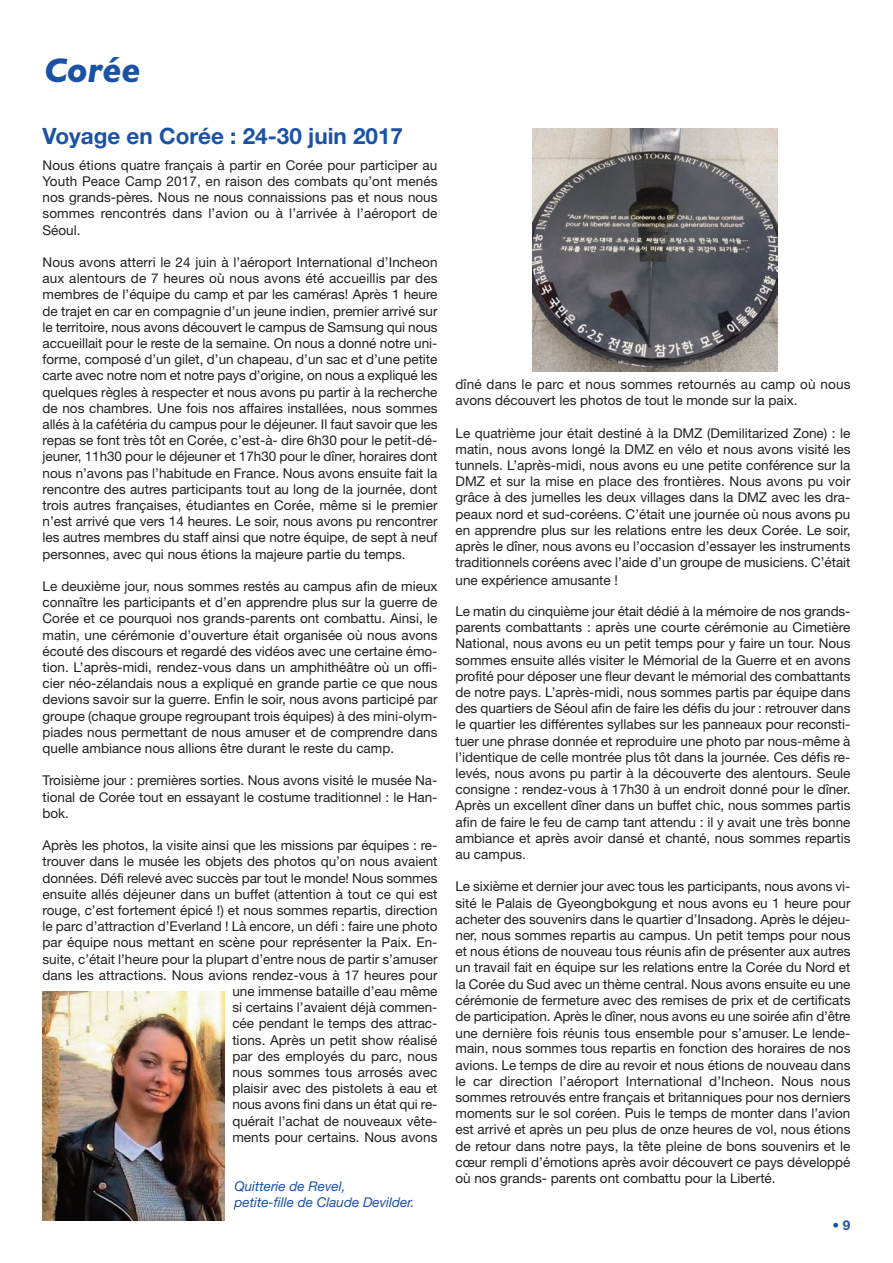
<style>
.page{position:relative;width:893px;height:1263px;background:#fff}
.page>*{position:absolute;margin:0;border:0;box-sizing:border-box;transform-origin:0 0}
.t1{font:italic 700 34.5px "Gill Sans";color:#1c52a4}
.t2{font:700 22.5px "Helvetica Neue";color:#1c52a4}
.t3{font:13.5px/16.2px "Helvetica Neue";color:#231f20;text-align:justify}
.t4{font:italic 13.5px/16.2px "Helvetica Neue";color:#1c52a4}
.t5{font:700 13.5px "Helvetica Neue";color:#1c52a4}
</style>
<div class="page">
<img style="left:533px;top:128px;width:244px;height:244px">
<img style="left:43px;top:992px;width:182px;height:228px">
<h1 class="t1" style="left:44px;top:50px;width:98px">Corée</h1>
<h2 class="t2" style="left:43px;top:128px;width:362px">Voyage en Corée : 24-30 juin 2017</h2>
<p class="t3" style="left:43px;top:158px;width:396px">Nous étions quatre français à partir en Corée pour participer au Youth Peace Camp 2017, en raison des combats qu’ont menés nos grands-pères. Nous ne nous connaissions pas et nous nous sommes rencontrés dans l’avion ou à l’arrivée à l’aéroport de Séoul.</p>
<p class="t3" style="left:43px;top:255px;width:396px">Nous avons atterri le 24 juin à l’aéroport International d’Incheon aux alentours de 7 heures où nous avons été accueillis par des membres de l’équipe du camp et par les caméras! Après 1 heure de trajet en car en compagnie d’un jeune indien, premier arrivé sur le territoire, nous avons découvert le campus de Samsung qui nous accueillait pour le reste de la semaine. On nous a donné notre uni&shy;forme, composé d’un gilet, d’un chapeau, d’un sac et d’une petite carte avec notre nom et notre pays d’origine, on nous a expliqué les quelques règles à respecter et nous avons pu partir à la recherche de nos chambres. Une fois nos affaires installées, nous sommes allés à la cafétéria du campus pour le déjeuner. Il faut savoir que les repas se font très tôt en Corée, c’est-à- dire 6h30 pour le petit-dé&shy;jeuner, 11h30 pour le déjeuner et 17h30 pour le dîner, horaires dont nous n’avons pas l’habitude en France. Nous avons ensuite fait la rencontre des autres participants tout au long de la journée, dont trois autres françaises, étudiantes en Corée, même si le premier n’est arrivé que vers 14 heures. Le soir, nous avons pu rencontrer les autres membres du staff ainsi que notre équipe, de sept à neuf personnes, avec qui nous étions la majeure partie du temps.</p>
<p class="t3" style="left:43px;top:579px;width:396px">Le deuxième jour, nous sommes restés au campus afin de mieux connaître les participants et d’en apprendre plus sur la guerre de Corée et ce pourquoi nos grands-parents ont combattu. Ainsi, le matin, une cérémonie d’ouverture était organisée où nous avons écouté des discours et regardé des vidéos avec une certaine émo&shy;tion. L’après-midi, rendez-vous dans un amphithéâtre où un offi&shy;cier néo-zélandais nous a expliqué en grande partie ce que nous devions savoir sur la guerre. Enfin le soir, nous avons participé par groupe (chaque groupe regroupant trois équipes) à des mini-olym&shy;piades nous permettant de nous amuser et de comprendre dans quelle ambiance nous allions être durant le reste du camp.</p>
<p class="t3" style="left:43px;top:774px;width:396px">Troisième jour : premières sorties. Nous avons visité le musée Na&shy;tional de Corée tout en essayant le costume traditionnel : le Han&shy;bok.</p>
<p class="t3" style="left:43px;top:839px;width:396px;text-align:right">Après les photos, la visite ainsi que les missions par équipes : re&shy;trouver dans le musée les objets des photos qu’on nous avaient données. Défi relevé avec succès par tout le monde! Nous sommes ensuite allés déjeuner dans un buffet (attention à tout ce qui est rouge, c’est fortement épicé !) et nous sommes repartis, direction le parc d’attraction d’Everland ! Là encore, un défi : faire une photo par équipe nous mettant en scène pour représenter la Paix. En&shy;suite, c’était l’heure pour la plupart d’entre nous de partir s’amuser dans les attractions. Nous avions rendez-vous à 17 heures pour une immense bataille d’eau même<br>si certains l’avaient déjà commen-<br>cée pendant le temps des attrac-<br>tions. Après un petit show réalisé<br>par des employés du parc, nous<br>nous sommes tous arrosés avec<br>plaisir avec des pistolets à eau et<br>nous avons fini dans un état qui re-<br>quérait l’achat de nouveaux vête-<br>ments pour certains. Nous avons</p>
<p class="t4" style="left:235px;top:1179px;width:181px">Quitterie de Revel,<br>petite-fille de Claude Devilder.</p>
<p class="t3" style="left:455px;top:377px;width:396px">dîné dans le parc et nous sommes retournés au camp où nous avons découvert les photos de tout le monde sur la paix.</p>
<p class="t3" style="left:455px;top:426px;width:396px">Le quatrième jour était destiné à la DMZ (Demilitarized Zone) : le matin, nous avons longé la DMZ en vélo et nous avons visité les tunnels. L’après-midi, nous avons eu une petite conférence sur la DMZ et sur la mise en place des frontières. Nous avons pu voir grâce à des jumelles les deux villages dans la DMZ avec les dra&shy;peaux nord et sud-coréens. C’était une journée où nous avons pu en apprendre plus sur les relations entre les deux Corée. Le soir, après le dîner, nous avons eu l’occasion d’essayer les instruments traditionnels coréens avec l’aide d’un groupe de musiciens. C’était une expérience amusante !</p>
<p class="t3" style="left:455px;top:604px;width:396px">Le matin du cinquième jour était dédié à la mémoire de nos grands&shy;parents combattants : après une courte cérémonie au Cimetière National, nous avons eu un petit temps pour y faire un tour. Nous sommes ensuite allés visiter le Mémorial de la Guerre et en avons profité pour déposer une fleur devant le mémorial des combattants de notre pays. L’après-midi, nous sommes partis par équipe dans des quartiers de Séoul afin de faire les défis du jour : retrouver dans le quartier les différentes syllabes sur les panneaux pour reconsti&shy;tuer une phrase donnée et reproduire une photo par nous-même à l’identique de celle montrée plus tôt dans la journée. Ces défis re&shy;levés, nous avons pu partir à la découverte des alentours. Seule consigne : rendez-vous à 17h30 à un endroit donné pour le dîner.<br>Après un excellent dîner dans un buffet chic, nous sommes partis afin de faire le feu de camp tant attendu : il y avait une très bonne ambiance et après avoir dansé et chanté, nous sommes repartis au campus.</p>
<p class="t3" style="left:455px;top:880px;width:396px">Le sixième et dernier jour avec tous les participants, nous avons vi&shy;sité le Palais de Gyeongbokgung et nous avons eu 1 heure pour acheter des souvenirs dans le quartier d’Insadong. Après le déjeu&shy;ner, nous sommes repartis au campus. Un petit temps pour nous et nous étions de nouveau tous réunis afin de présenter aux autres un travail fait en équipe sur les relations entre la Corée du Nord et la Corée du Sud avec un thème central. Nous avons ensuite eu une cérémonie de fermeture avec des remises de prix et de certificats de participation. Après le dîner, nous avons eu une soirée afin d’être une dernière fois réunis tous ensemble pour s’amuser. Le lende-</p>
<p class="t3" style="left:455px;top:1042px;width:396px">main, nous sommes tous repartis en fonction des horaires de nos avions. Le temps de dire au revoir et nous étions de nouveau dans le car direction l’aéroport International d’Incheon. Nous nous sommes retrouvés entre français et britanniques pour nos derniers moments sur le sol coréen. Puis le temps de monter dans l’avion est arrivé et après un peu plus de onze heures de vol, nous étions de retour dans notre pays, la tête pleine de bons souvenirs et le cœur rempli d’émotions après avoir découvert ce pays développé où nos grands- parents ont combattu pour la Liberté.</p>
<p class="t5" style="left:832px;top:1220px;width:20px">• 9</p>
</div>
